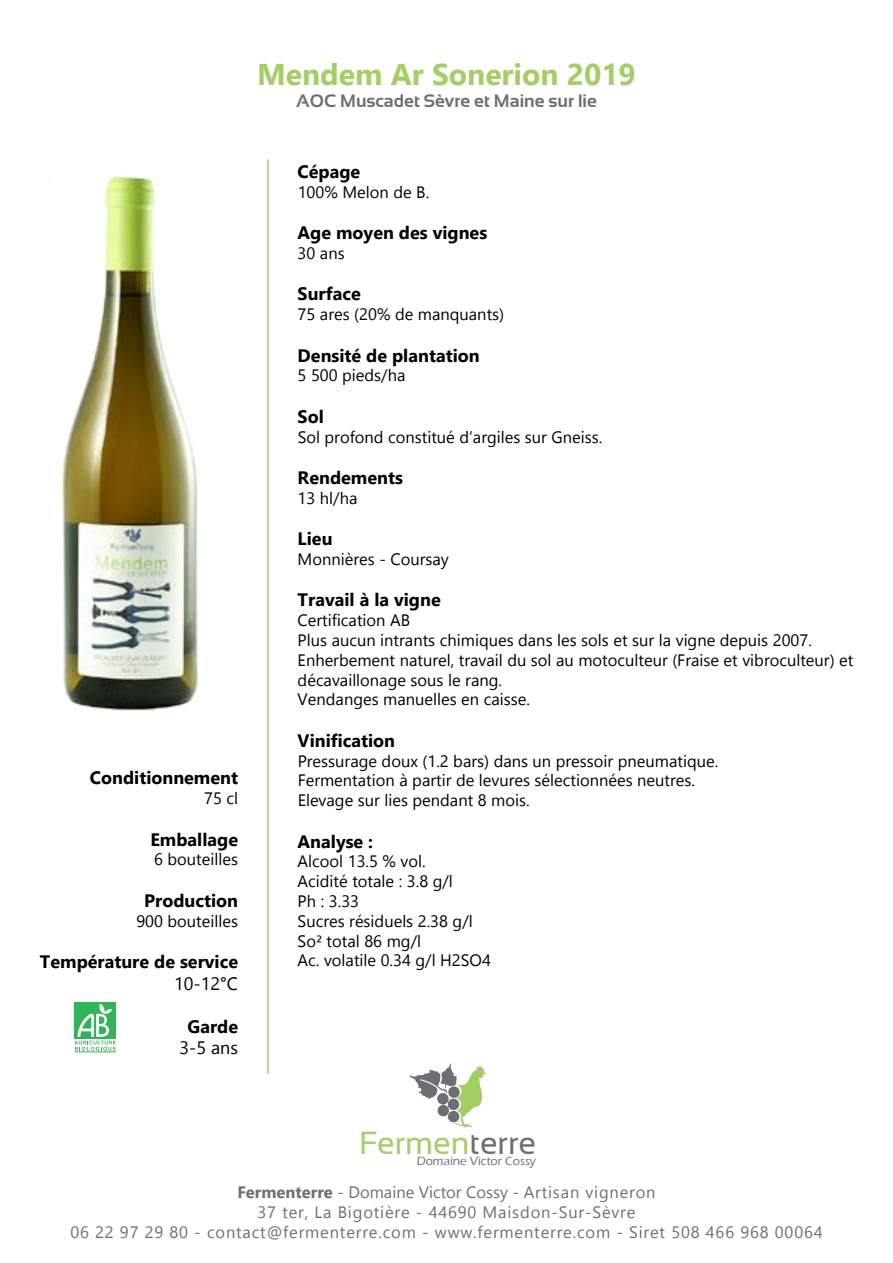
<style>
.page{position:relative;width:893px;height:1263px;background:#fff}
.page>*{position:absolute;margin:0;border:0;box-sizing:border-box;transform-origin:0 0}
.t1{font:31.8px "Sansation";color:#a3cf62}
.t2{font:700 30px "Gadugi";color:#a3cf62}
.t3{font:700 18px "Gadugi";color:#000}
.t4{font:700 18px "Sansation";color:#6d6e71}
.t5{font:18px "Gadugi";color:#000}
.t6{font:16.5px/19.8px "Gadugi";color:#000}
.t7{font:16.5px/19.8px "Gadugi";letter-spacing:.05em;color:#6d6e71;text-align:center}
.t8{font:500 12.3px "Eras ITC";color:#6d6e71}
.s1{color:#6d6e71}
.s2{font-weight:700}
</style>
<div class="page">
<svg style="left:409px;top:1063px;width:77px;height:64px"></svg>
<svg style="left:74px;top:1002px;width:42px;height:51px"></svg>
<hr style="left:75px;top:1051px;width:41px;height:1px;background:#2fb457">
<div style="left:75px;top:1002px;width:41px;height:37px;background:#2fb457"></div>
<svg style="left:74px;top:1004px;width:42px;height:47px"></svg>
<img style="left:62px;top:176px;width:137px;height:535px">
<hr style="left:267px;top:159px;width:2px;height:915px;background:#a3cf62">
<h2 class="t2" style="left:257px;top:56px;width:380px">Mendem Ar Sonerion 2019</h2>
<p class="t4" style="left:296px;top:90px;width:302px">AOC Muscadet Sèvre et Maine sur lie</p>
<p class="t3" style="left:90px;top:767px;width:150px">Conditionnement</p>
<p class="t6" style="left:204px;top:788px;width:35px">75 cl</p>
<p class="t3" style="left:150px;top:828px;width:89px">Emballage</p>
<p class="t6" style="left:154px;top:849px;width:85px">6 bouteilles</p>
<p class="t3" style="left:144px;top:890px;width:95px">Production</p>
<p class="t6" style="left:136px;top:911px;width:103px">900 bouteilles</p>
<p class="t3" style="left:40px;top:951px;width:200px">Température de service</p>
<p class="t5" style="left:174px;top:972px;width:65px">10-12°C</p>
<p class="t3" style="left:188px;top:1016px;width:52px">Garde</p>
<p class="t5" style="left:180px;top:1037px;width:60px">3-5 ans</p>
<p class="t3" style="left:298px;top:161px;width:64px">Cépage</p>
<p class="t6" style="left:298px;top:182px;width:133px">100% Melon de B.</p>
<p class="t3" style="left:298px;top:222px;width:191px">Age moyen des vignes</p>
<p class="t6" style="left:298px;top:243px;width:49px">30 ans</p>
<p class="t3" style="left:298px;top:283px;width:65px">Surface</p>
<p class="t6" style="left:298px;top:304px;width:208px">75 ares (20% de manquants)</p>
<p class="t3" style="left:298px;top:344px;width:184px">Densité de plantation</p>
<p class="t6" style="left:298px;top:365px;width:109px">5 500 pieds/ha</p>
<p class="t3" style="left:298px;top:405px;width:28px">Sol</p>
<p class="t6" style="left:298px;top:427px;width:306px">Sol profond constitué d’argiles sur Gneiss.</p>
<p class="t3" style="left:298px;top:467px;width:107px">Rendements</p>
<p class="t6" style="left:298px;top:488px;width:61px">13 hl/ha</p>
<p class="t3" style="left:298px;top:528px;width:36px">Lieu</p>
<p class="t6" style="left:298px;top:549px;width:153px">Monnières - Coursay</p>
<p class="t3" style="left:298px;top:589px;width:145px">Travail à la vigne</p>
<p class="t6" style="left:298px;top:610px;width:557px">Certification AB<br>Plus aucun intrants chimiques dans les sols et sur la vigne depuis 2007.<br>Enherbement naturel, travail du sol au motoculteur (Fraise et vibroculteur) et décavaillonage sous le rang.<br>Vendanges manuelles en caisse.</p>
<p class="t3" style="left:298px;top:729px;width:99px">Vinification</p>
<p class="t6" style="left:298px;top:751px;width:422px">Pressurage doux (1.2 bars) dans un pressoir pneumatique.<br>Fermentation à partir de levures sélectionnées neutres.<br>Elevage sur lies pendant 8 mois.</p>
<p class="t3" style="left:298px;top:830px;width:77px">Analyse :</p>
<p class="t6" style="left:298px;top:851px;width:195px">Alcool 13.5 % vol.<br>Acidité totale : 3.8 g/l<br>Ph : 3.33<br>Sucres résiduels 2.38 g/l<br>So² total 86 mg/l<br>Ac. volatile 0.34 g/l H2SO4</p>
<h1 class="t1" style="left:359px;top:1125px;width:179px">Fermen<span class="s1">terre</span></h1>
<p class="t8" style="left:417px;top:1154px;width:121px">Domaine Victor Cossy</p>
<p class="t7" style="left:70px;top:1182px;width:754px"><span class="s2">Fermenterre</span> - Domaine Victor Cossy - Artisan vigneron<br>37 ter, La Bigotière - 44690 Maisdon-Sur-Sèvre<br>06 22 97 29 80 - contact@fermenterre.com - www.fermenterre.com - Siret 508 466 968 00064</p>
</div>
